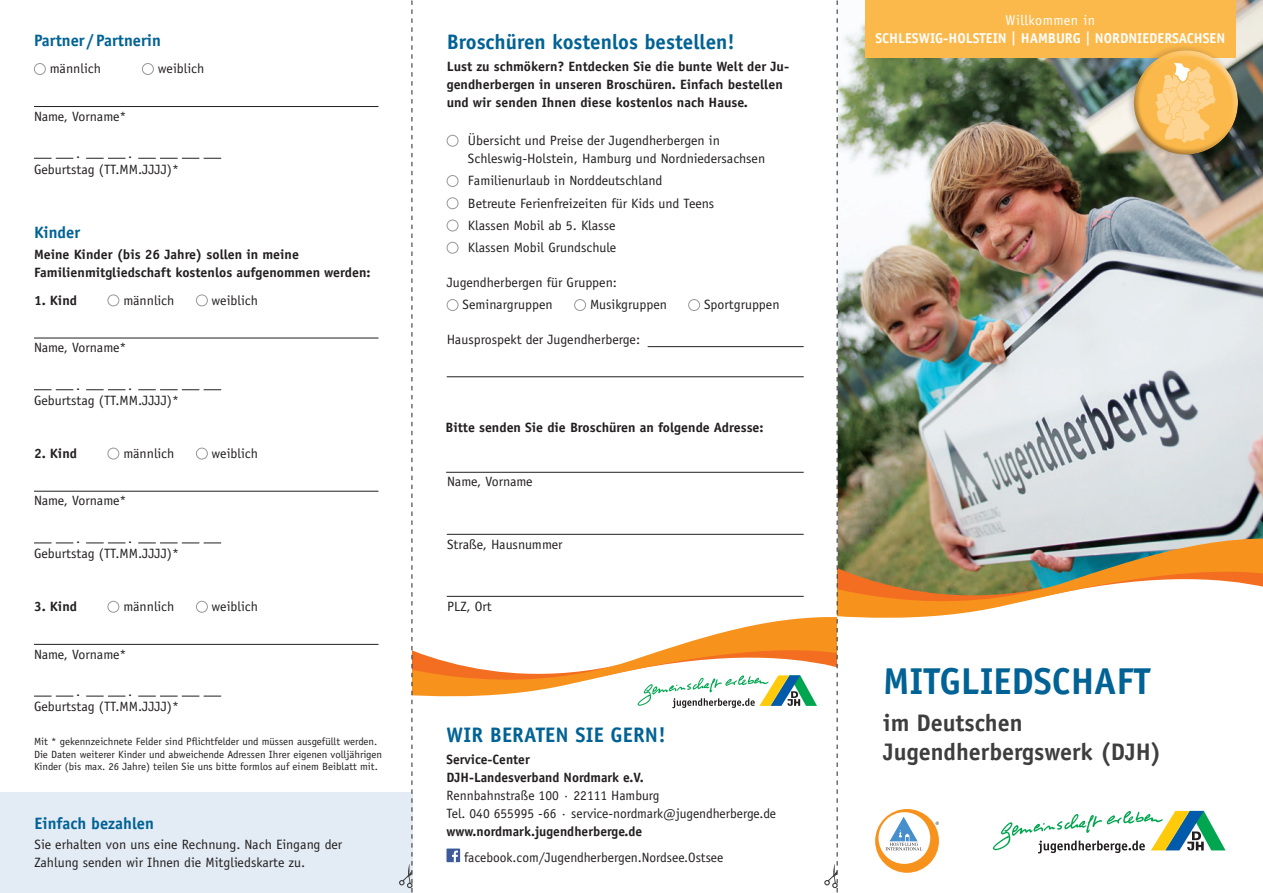
<style>
.page{position:relative;width:1263px;height:893px;background:#fff}
.page>*{position:absolute;margin:0;border:0;box-sizing:border-box;transform-origin:0 0}
.t1{font:700 37.5px "Officina Sans Std";color:#006295}
.t2{font:700 24px/28.8px "Officina Sans Std";color:#3e3e3f}
.t3{font:700 21px "Officina Sans Std";letter-spacing:.005em;color:#006295}
.t4{font:700 16.5px "Officina Sans Std";color:#006295}
.t5{font:700 14.25px "Officina Sans Std";color:#fff}
.t6{font:14.25px "Officina Sans Std";letter-spacing:.03em;color:#fff}
.t7{font:13.5px/22.2px "Officina Sans Std";color:#231f20}
.t8{font:700 13.5px/18px "Officina Sans Std";color:#231f20}
.t9{font:13.5px "Officina Sans Std";letter-spacing:-.02em;color:#231f20}
.t10{font:10.5px/12.6px "Officina Sans Std";color:#231f20}
</style>
<div class="page">
<div style="left:0;top:792px;width:412px;height:101px;background:#e3ebf4"></div>
<svg style="left:34px;top:158px;width:39px;height:1px"></svg>
<svg style="left:86px;top:158px;width:39px;height:1px"></svg>
<svg style="left:138px;top:158px;width:83px;height:1px"></svg>
<hr style="left:34px;top:106px;width:344px;height:1px;background:#231f20">
<div style="left:34px;top:63px;width:12px;height:12px;border:1px solid #231f20;border-radius:50%"></div>
<div style="left:142px;top:63px;width:12px;height:12px;border:1px solid #231f20;border-radius:50%"></div>
<svg style="left:34px;top:389px;width:39px;height:1px"></svg>
<svg style="left:86px;top:389px;width:39px;height:1px"></svg>
<svg style="left:138px;top:389px;width:83px;height:1px"></svg>
<hr style="left:34px;top:338px;width:344px;height:1px;background:#231f20">
<div style="left:108px;top:295px;width:11px;height:11px;border:1px solid #231f20;border-radius:50%"></div>
<div style="left:196px;top:295px;width:12px;height:11px;border:1px solid #231f20;border-radius:50%"></div>
<svg style="left:34px;top:543px;width:39px;height:1px"></svg>
<svg style="left:86px;top:543px;width:39px;height:1px"></svg>
<svg style="left:138px;top:543px;width:83px;height:1px"></svg>
<hr style="left:34px;top:491px;width:344px;height:1px;background:#231f20">
<div style="left:108px;top:448px;width:11px;height:11px;border:1px solid #231f20;border-radius:50%"></div>
<div style="left:196px;top:448px;width:12px;height:11px;border:1px solid #231f20;border-radius:50%"></div>
<svg style="left:34px;top:696px;width:39px;height:1px"></svg>
<svg style="left:86px;top:696px;width:39px;height:1px"></svg>
<svg style="left:138px;top:696px;width:83px;height:1px"></svg>
<hr style="left:34px;top:644px;width:344px;height:1px;background:#231f20">
<div style="left:108px;top:601px;width:11px;height:12px;border:1px solid #231f20;border-radius:50%"></div>
<div style="left:196px;top:601px;width:12px;height:12px;border:1px solid #231f20;border-radius:50%"></div>
<img style="left:399px;top:0;width:864px;height:893px">
<p class="t4" style="left:34px;top:30px;width:128px">Partner /Partnerin</p>
<p class="t7" style="left:50px;top:58px;width:53px">männlich</p>
<p class="t7" style="left:158px;top:58px;width:48px">weiblich</p>
<p class="t9" style="left:34px;top:108px;width:94px">Name, Vorname*</p>
<p class="t7" style="left:76px;top:143px;width:6px">.</p>
<p class="t7" style="left:128px;top:143px;width:6px">.</p>
<p class="t7" style="left:34px;top:158px;width:146px">Geburtstag (TT.MM.JJJJ)*</p>
<p class="t4" style="left:34px;top:222px;width:48px">Kinder</p>
<p class="t8" style="left:34px;top:245px;width:338px">Meine Kinder (bis 26 Jahre) sollen in meine<br>Familienmitgliedschaft kostenlos aufgenommen werden:</p>
<p class="t8" style="left:34px;top:291px;width:45px">1. Kind</p>
<p class="t7" style="left:123px;top:289px;width:53px">männlich</p>
<p class="t7" style="left:211px;top:289px;width:48px">weiblich</p>
<p class="t9" style="left:34px;top:340px;width:94px">Name, Vorname*</p>
<p class="t7" style="left:76px;top:374px;width:6px">.</p>
<p class="t7" style="left:128px;top:374px;width:6px">.</p>
<p class="t7" style="left:34px;top:389px;width:146px">Geburtstag (TT.MM.JJJJ)*</p>
<p class="t8" style="left:34px;top:444px;width:45px">2. Kind</p>
<p class="t7" style="left:123px;top:442px;width:53px">männlich</p>
<p class="t7" style="left:211px;top:442px;width:48px">weiblich</p>
<p class="t9" style="left:34px;top:493px;width:94px">Name, Vorname*</p>
<p class="t7" style="left:76px;top:527px;width:6px">.</p>
<p class="t7" style="left:128px;top:527px;width:6px">.</p>
<p class="t7" style="left:34px;top:543px;width:146px">Geburtstag (TT.MM.JJJJ)*</p>
<p class="t8" style="left:34px;top:597px;width:45px">3. Kind</p>
<p class="t7" style="left:123px;top:595px;width:53px">männlich</p>
<p class="t7" style="left:211px;top:595px;width:48px">weiblich</p>
<p class="t9" style="left:34px;top:646px;width:94px">Name, Vorname*</p>
<p class="t7" style="left:76px;top:680px;width:6px">.</p>
<p class="t7" style="left:128px;top:680px;width:6px">.</p>
<p class="t7" style="left:34px;top:696px;width:146px">Geburtstag (TT.MM.JJJJ)*</p>
<p class="t10" style="left:34px;top:735px;width:350px">Mit * gekennzeichnete Felder sind Pflichtfelder und müssen ausgefüllt werden.<br>Die Daten weiterer Kinder und abweichende Adressen Ihrer eigenen volljährigen<br>Kinder (bis max. 26 Jahre) teilen Sie uns bitte formlos auf einem Beiblatt mit.</p>
<p class="t4" style="left:35px;top:813px;width:121px">Einfach bezahlen</p>
<p class="t7" style="left:35px;top:836px;width:309px;line-height:18px">Sie erhalten von uns eine Rechnung. Nach Eingang der<br>Zahlung senden wir Ihnen die Mitgliedskarte zu.</p>
<h3 class="t3" style="left:447px;top:29px;width:290px">Broschüren kostenlos bestellen!</h3>
<p class="t8" style="left:447px;top:58px;width:344px">Lust zu schmökern? Entdecken Sie die bunte Welt der Ju&shy;gendherbergen in unseren Broschüren. Einfach bestellen und wir senden Ihnen diese kostenlos nach Hause.</p>
<p class="t7" style="left:468px;top:132px;width:299px;line-height:18px">Übersicht und Preise der Jugendherbergen in<br>Schleswig-Holstein, Hamburg und Nordniedersachsen</p>
<p class="t7" style="left:468px;top:170px;width:248px">Familienurlaub in Norddeutschland<br>Betreute Ferienfreizeiten für Kids und Teens Klassen Mobil ab 5. Klasse<br>Klassen Mobil Grundschule</p>
<p class="t7" style="left:463px;top:271px;width:156px;text-indent:-16px">Jugendherbergen für Gruppen:<br>Seminargruppen</p>
<p class="t7" style="left:590px;top:294px;width:79px">Musikgruppen</p>
<p class="t7" style="left:704px;top:294px;width:77px">Sportgruppen</p>
<p class="t7" style="left:447px;top:329px;width:195px">Hausprospekt der Jugendherberge:</p>
<p class="t8" style="left:445px;top:418px;width:320px">Bitte senden Sie die Broschüren an folgende Adresse:</p>
<p class="t9" style="left:447px;top:474px;width:87px">Name, Vorname</p>
<p class="t7" style="left:447px;top:533px;width:117px">Straße, Hausnummer</p>
<p class="t7" style="left:447px;top:595px;width:46px">PLZ, Ort</p>
<h3 class="t3" style="left:446px;top:722px;width:221px">Wir beraten sie Gern!</h3>
<p class="t8" style="left:446px;top:750px;width:199px">Service-Center<br>DJH-Landesverband Nordmark e.V.</p>
<p class="t7" style="left:446px;top:786px;width:331px;line-height:18px">Rennbahnstraße 100 · 22111 Hamburg<br>Tel. 040 655995 -66 · service-nordmark@jugendherberge.de</p>
<p class="t8" style="left:446px;top:822px;width:197px">www.nordmark.jugendherberge.de</p>
<p class="t7" style="left:464px;top:846px;width:261px">facebook.com/Jugendherbergen.Nordsee.Ostsee</p>
<p class="t6" style="left:1005px;top:11px;width:91px">Willkommen in</p>
<p class="t5" style="left:875px;top:29px;width:9px">schl</p>
<p class="t5" style="left:905px;top:29px;width:319px">eswig-holstein | Hamburg | nordniedersachsen</p>
<h1 class="t1" style="left:883px;top:658px;width:149px">Mitgliedsch</h1>
<h1 class="t1" style="left:1094px;top:658px;width:58px">aft</h1>
<h2 class="t2" style="left:883px;top:708px;width:280px">im Deutschen<br>Jugendherbergswerk (DJH)</h2>
</div>
